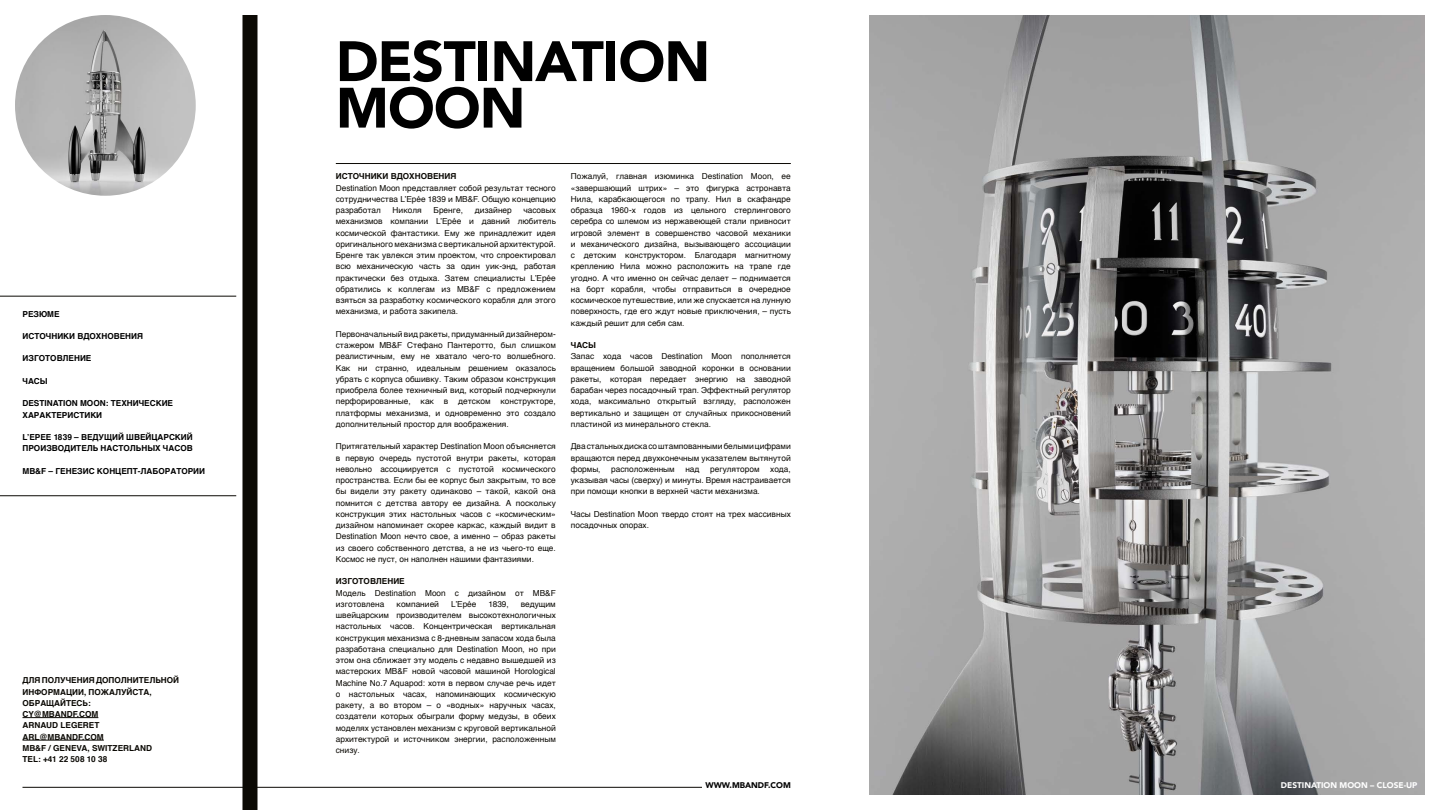
<style>
.page{position:relative;width:1440px;height:810px;background:#fff}
.page>*{position:absolute;margin:0;border:0;box-sizing:border-box;transform-origin:0 0}
.t1{font:900 56.25px/46.5px "Avenir";letter-spacing:-.015em;color:#000}
.t2{font:8.25px/11.2px "Helvetica";color:#0b0904;text-align:justify}
.t3{font:700 8.25px/11.2px "Helvetica";color:#0b0904}
.t4{font:700 8.25px/11.2px "Helvetica";color:#000}
.t5{font:900 8.25px "Avenir";color:#fff}
.t6{font:900 8.25px "Avenir";color:#000}
</style>
<div class="page">
<hr style="left:22px;top:787px;width:680px;height:1px;background:#0b0904">
<hr style="left:336px;top:163px;width:455px;height:1px;background:#0b0904">
<img style="left:15px;top:15px;width:181px;height:181px;border-radius:90px">
<div style="left:242px;top:15px;width:15px;height:795px;background:#0b0904"></div>
<hr style="left:0;top:296px;width:236px;height:1px;background:#0b0904">
<hr style="left:0;top:496px;width:236px;height:1px;background:#0b0904">
<hr style="left:22px;top:717px;width:76px;height:1px;background:#0b0904">
<hr style="left:22px;top:740px;width:82px;height:1px;background:#0b0904">
<img style="left:869px;top:15px;width:556px;height:780px">
<p class="t4" style="left:22px;top:308px;width:39px">РЕЗЮМЕ</p>
<p class="t4" style="left:22px;top:331px;width:122px">ИСТОЧНИКИ ВДОХНОВЕНИЯ</p>
<p class="t4" style="left:22px;top:353px;width:70px">ИЗГОТОВЛЕНИЕ</p>
<p class="t4" style="left:22px;top:376px;width:27px">ЧАСЫ</p>
<p class="t4" style="left:22px;top:398px;width:152px">DESTINATION MOON: ТЕХНИЧЕСКИЕ<br>ХАРАКТЕРИСТИКИ</p>
<p class="t4" style="left:22px;top:432px;width:172px">L’EPEE 1839 – ВЕДУЩИЙ ШВЕЙЦАРСКИЙ<br>ПРОИЗВОДИТЕЛЬ НАСТОЛЬНЫХ ЧАСОВ</p>
<p class="t4" style="left:22px;top:466px;width:184px">MB&amp;F – ГЕНЕЗИС КОНЦЕПТ-ЛАБОРАТОРИИ</p>
<p class="t3" style="left:22px;top:675px;width:158px">ДЛЯ ПОЛУЧЕНИЯ ДОПОЛНИТЕЛЬНОЙ<br>ИНФОРМАЦИИ, ПОЖАЛУЙСТА,<br>ОБРАЩАЙТЕСЬ:<br>CY@MBANDF.COM<br>ARNAUD LEGERET<br>ARL@MBANDF.COM<br>MB&amp;F / GENEVA, SWITZERLAND<br>TEL: +41 22 508 10 38</p>
<h1 class="t1" style="left:336px;top:37px;width:376px">DESTINATION<br>MOON</h1>
<p class="t3" style="left:336px;top:171px;width:122px">ИСТОЧНИКИ ВДОХНОВЕНИЯ</p>
<p class="t2" style="left:336px;top:182px;width:222px">Destination Moon представляет собой результат тесного сотрудничества L’Epée 1839 и MB&amp;F. Общую концепцию разработал</p>
<p class="t2" style="left:393px;top:205px;width:31px">Николя</p>
<p class="t2" style="left:434px;top:205px;width:31px">Бренге,</p>
<p class="t2" style="left:475px;top:205px;width:39px">дизайнер</p>
<p class="t2" style="left:336px;top:205px;width:222px;text-indent:188px">часовых механизмов компании L’Epée и давний любитель космической фантастики. Ему же принадлежит идея оригинального механизма с вертикальной архитектурой.<br>Бренге так увлекся этим проектом, что спроектировал всю механическую часть за один уик-энд, работая практически без отдыха. Затем специалисты L’Epée обратились к коллегам из MB&amp;F с предложением взяться за разработку космического корабля для этого механизма, и работа закипела.</p>
<p class="t2" style="left:336px;top:329px;width:221px">Первоначальный вид ракеты, придуманный дизайнером&shy;стажером MB&amp;F Стефано Пантеротто, был слишком реалистичным, ему не хватало чего-то волшебного.<br>Как ни странно, идеальным решением оказалось убрать с корпуса обшивку. Таким образом конструкция приобрела более техничный вид, который подчеркнули перфорированные, как в детском конструкторе, платформы механизма, и одновременно это создало дополнительный простор для воображения.</p>
<p class="t2" style="left:336px;top:441px;width:222px">Притягательный характер Destination Moon объясняется в первую очередь пустотой внутри ракеты, которая невольно ассоциируется с пустотой космического пространства. Если бы ее корпус был закрытым, то все бы видели эту ракету одинаково – такой, какой она помнится с детства автору ее дизайна. А поскольку конструкция этих настольных часов с «космическим» дизайном напоминает скорее каркас, каждый видит в Destination Moon нечто свое, а именно – образ ракеты из своего собственного детства, а не из чьего-то еще.<br>Космос не пуст, он наполнен нашими фантазиями.</p>
<p class="t3" style="left:336px;top:576px;width:70px">ИЗГОТОВЛЕНИЕ</p>
<p class="t2" style="left:336px;top:587px;width:222px">Модель Destination Moon с дизайном от MB&amp;F изготовлена</p>
<p class="t2" style="left:397px;top:599px;width:44px">компанией</p>
<p class="t2" style="left:451px;top:599px;width:27px">L’Epée</p>
<p class="t2" style="left:489px;top:599px;width:22px">1839,</p>
<p class="t2" style="left:336px;top:599px;width:221px;text-indent:185px">ведущим швейцарским производителем высокотехнологичных настольных часов. Концентрическая вертикальная конструкция механизма с 8-дневным запасом хода была разработана специально для Destination Moon, но при этом она сближает эту модель с недавно вышедшей из мастерских MB&amp;F новой часовой машиной Horological Machine No.7 Aquapod: хотя в первом случае речь идет о настольных часах, напоминающих космическую ракету, а во втором – о «водных» наручных часах, создатели которых обыграли форму медузы, в обеих моделях установлен механизм с круговой вертикальной архитектурой и источником энергии, расположенным снизу.</p>
<p class="t2" style="left:571px;top:171px;width:222px">Пожалуй, главная изюминка Destination Moon, ее «завершающий штрих» – это фигурка астронавта Нила, карабкающегося по трапу. Нил в скафандре образца 1960-х годов из цельного стерлингового серебра со шлемом из нержавеющей стали привносит игровой элемент в совершенство часовой механики и механического дизайна, вызывающего ассоциации с детским конструктором. Благодаря магнитному креплению Нила можно расположить на трапе где угодно. А что именно он сейчас делает – поднимается на борт корабля, чтобы отправиться в очередное космическое путешествие, или же спускается на лунную поверхность, где его ждут новые приключения, – пусть каждый решит для себя сам.</p>
<p class="t3" style="left:571px;top:340px;width:27px">ЧАСЫ</p>
<p class="t2" style="left:571px;top:351px;width:221px">Запас хода часов Destination Moon пополняется вращением большой заводной коронки в основании ракеты, которая передает энергию на заводной барабан через посадочный трап. Эффектный регулятор хода, максимально открытый взгляду, расположен вертикально и защищен от случайных прикосновений пластиной из минерального стекла.</p>
<p class="t2" style="left:571px;top:441px;width:221px">Два стальных диска со штампованными белыми цифрами вращаются перед двухконечным указателем вытянутой формы,</p>
<p class="t2" style="left:571px;top:464px;width:221px;text-indent:199px">хода, указывая часы (сверху) и минуты. Время настраивается при помощи кнопки в верхней части механизма.</p>
<p class="t2" style="left:571px;top:509px;width:221px">Часы Destination Moon твердо стоят на трех массивных посадочных опорах.</p>
<p class="t2" style="left:611px;top:464px;width:65px">расположенным</p>
<p class="t2" style="left:685px;top:464px;width:16px">над</p>
<p class="t2" style="left:710px;top:464px;width:51px">регулятором</p>
<p class="t6" style="left:705px;top:778px;width:87px">WWW.MBANDF.COM</p>
<p class="t5" style="left:1281px;top:778px;width:138px">DESTINATION MOON – CLOSE-UP</p>
</div>
